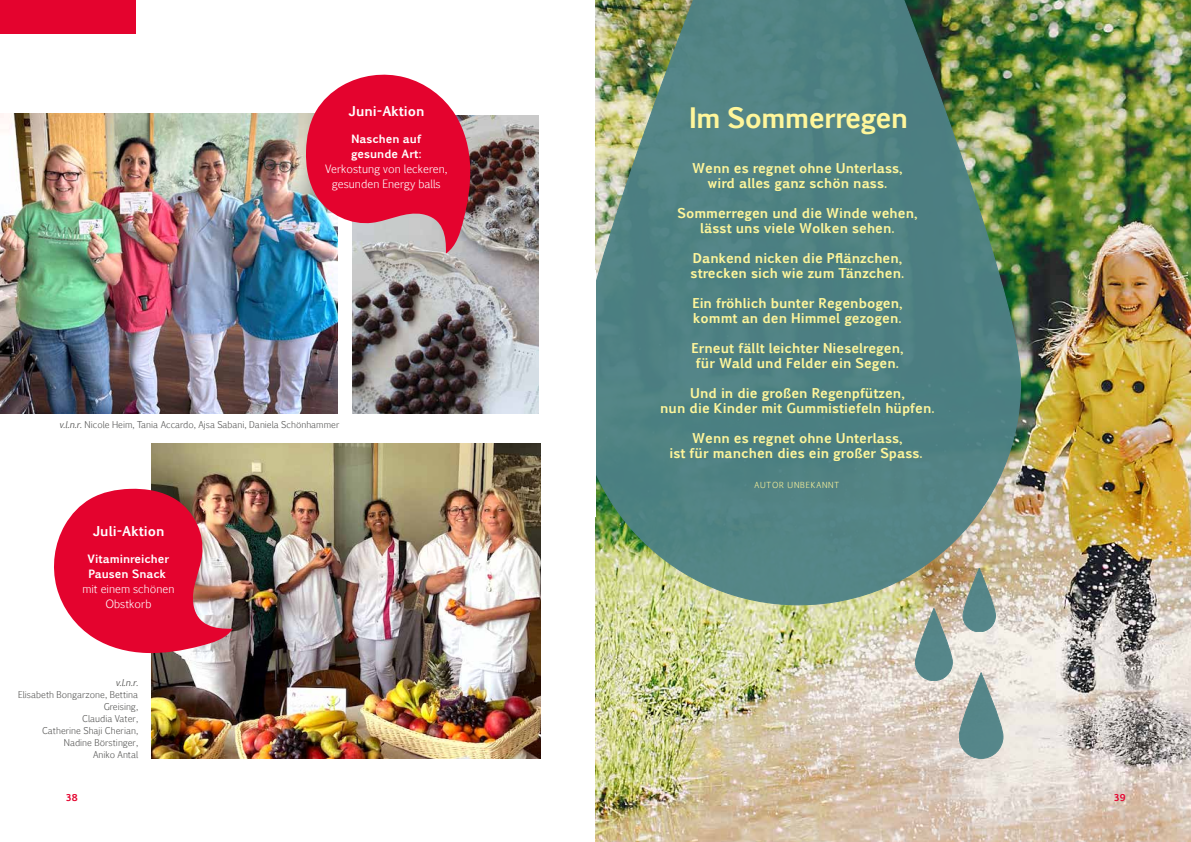
<style>
.page{position:relative;width:1191px;height:842px;background:#fff}
.page>*{position:absolute;margin:0;border:0;box-sizing:border-box;transform-origin:0 0}
.t1{font:700 27px "Pigiarniq";letter-spacing:-.03em;color:#fff69b}
.t2{font:700 13px/15px "Pigiarniq";color:#fff69b;text-align:center}
.t3{font:700 13px "Pigiarniq";color:#fff}
.t4{font:300 11px/15px "Pigiarniq";color:#fff;text-align:center}
.t5{font:700 11px/15px "Pigiarniq";color:#fff}
.t6{font:300 9px/12px "Pigiarniq";color:#575756;text-align:right}
.t7{font:italic 9px "Pigiarniq";color:#575756}
.t8{font:700 9px "Pigiarniq";color:#e4032e}
.t9{font:300 8px "Pigiarniq";letter-spacing:.1em;color:#fff69b}
.s1{font-weight:400;font-style:italic}
</style>
<div class="page">
<img style="left:151px;top:443px;width:389px;height:315px">
<svg style="left:54px;top:488px;width:179px;height:166px;background:#dd3d58"></svg>
<img style="left:352px;top:116px;width:187px;height:297px">
<img style="left:0;top:113px;width:337px;height:300px">
<svg style="left:305px;top:74px;width:166px;height:180px;background:#db4462"></svg>
<img style="left:595px;top:0;width:596px;height:842px">
<img style="left:595px;top:0;width:426px;height:605px">
<svg style="left:963px;top:568px;width:32px;height:64px;background:#70908a"></svg>
<div style="left:963px;top:568px;width:32px;height:64px;border:1px solid #4e8286;border-radius:16px"></div>
<svg style="left:915px;top:609px;width:37px;height:72px;background:#759693"></svg>
<div style="left:915px;top:608px;width:37px;height:73px;border:1px solid #4e8286;border-radius:18px"></div>
<svg style="left:959px;top:673px;width:44px;height:85px;background:#799a9a"></svg>
<div style="left:959px;top:673px;width:44px;height:85px;border:1px solid #4e8286;border-radius:22px"></div>
<div style="left:0;top:0;width:136px;height:34px;background:#e4032e"></div>
<p class="t3" style="left:348px;top:102px;width:77px">Juni-Aktion</p>
<p class="t5" style="left:351px;top:132px;width:72px">Naschen auf gesunde Art:</p>
<p class="t4" style="left:325px;top:161px;width:124px">Verkostung von leckeren, gesunden Energy balls</p>
<p class="t6" style="left:60px;top:418px;width:281px"><span class="s1">v.l.n.r.</span> Nicole Heim, Tania Accardo, Ajsa Sabani, Daniela Schönhammer</p>
<p class="t3" style="left:93px;top:522px;width:73px">Juli-Aktion</p>
<p class="t5" style="left:87px;top:552px;width:83px">Vitaminreicher<br>Pausen Snack</p>
<p class="t4" style="left:82px;top:581px;width:94px">mit einem schönen<br>Obstkorb</p>
<p class="t7" style="left:116px;top:677px;width:24px">v.l.n.r.</p>
<p class="t6" style="left:18px;top:689px;width:122px">Elisabeth Bongarzone, Bettina<br>Greising,<br>Claudia Vater,<br>Catherine Shaji Cherian,<br>Nadine Börstinger,<br>Aniko Antal</p>
<h1 class="t1" style="left:689px;top:99px;width:221px">Im Sommerregen</h1>
<p class="t2" style="left:692px;top:161px;width:212px">Wenn es regnet ohne Unterlass, wird alles ganz schön nass.</p>
<p class="t2" style="left:677px;top:206px;width:241px">Sommerregen und die Winde wehen, lässt uns viele Wolken sehen.</p>
<p class="t2" style="left:690px;top:251px;width:215px;text-align:left">Dankend nicken die Pflänzchen, strecken sich wie zum Tänzchen.</p>
<p class="t2" style="left:692px;top:296px;width:211px;text-align:left">Ein fröhlich bunter Regenbogen, kommt an den Himmel gezogen.</p>
<p class="t2" style="left:691px;top:341px;width:213px">Erneut fällt leichter Nieselregen, für Wald und Felder ein Segen.</p>
<p class="t2" style="left:660px;top:386px;width:276px">Und in die großen Regenpfützen,<br>nun die Kinder mit Gummistiefeln hüpfen.</p>
<p class="t2" style="left:669px;top:431px;width:255px">Wenn es regnet ohne Unterlass,<br>ist für manchen dies ein großer Spass.</p>
<p class="t9" style="left:754px;top:480px;width:86px">AUTOR UNBEKANNT</p>
<p class="t8" style="left:66px;top:791px;width:13px">38</p>
<p class="t8" style="left:1114px;top:791px;width:13px">39</p>
</div>
